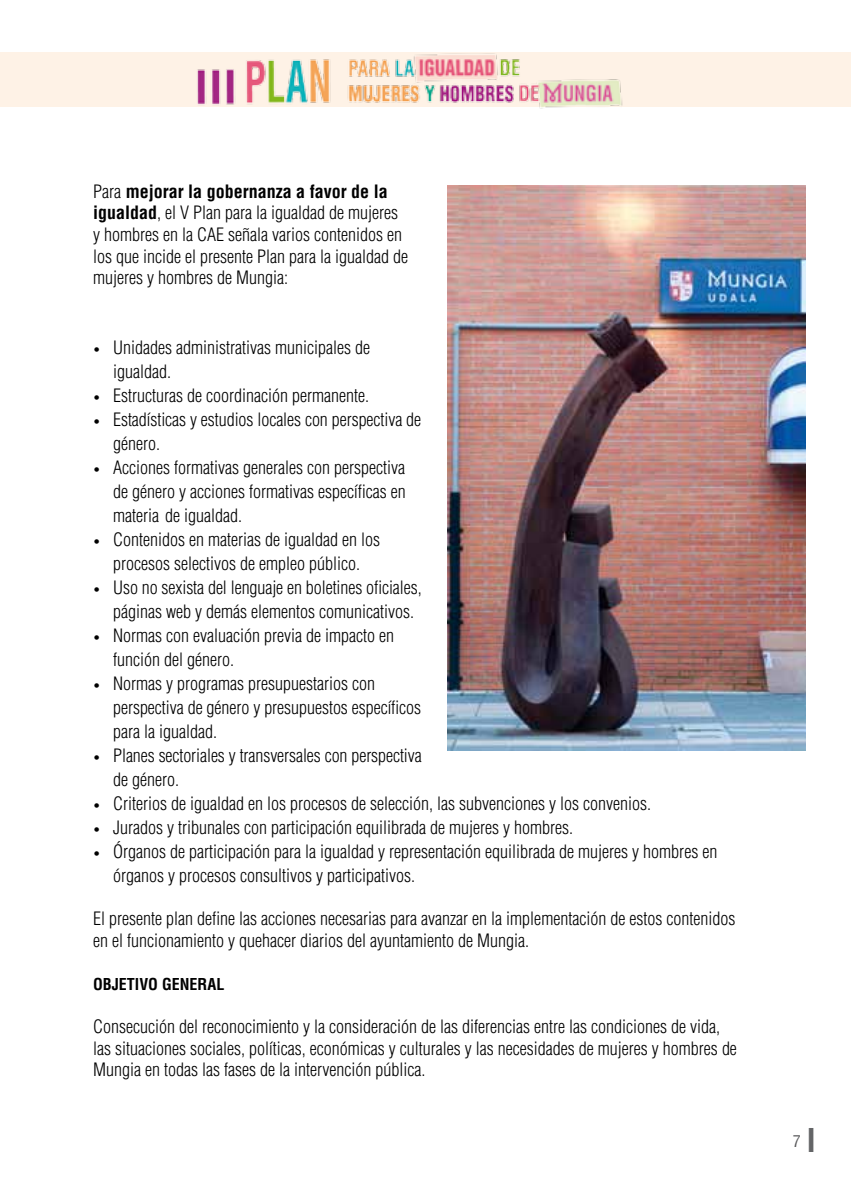
<style>
.page{position:relative;width:851px;height:1191px;background:#fff}
.page>*{position:absolute;margin:0;border:0;box-sizing:border-box;transform-origin:0 0}
.t1{font:700 condensed 32px "Helvetica LT Std";color:#646567}
.t2{font:300 condensed 18px/24px "Helvetica LT Std";color:#000}
.t3{font:700 condensed 16px "Helvetica LT Std";color:#000}
.s1{font-weight:700}
.s2{font-size:12px}
.s3{font-weight:400;font-size:16px;color:#58585a}
</style>
<div class="page">
<img style="left:0;top:52px;width:848px;height:57px">
<img style="left:447px;top:186px;width:358px;height:564px">
<p class="t2" style="left:93px;top:180px;width:316px;line-height:21.6px">Para <span class="s1">mejorar la gobernanza a favor de la igualdad</span>, el V Plan para la igualdad de mujeres y hombres en la CAE señala varios contenidos en los que incide el presente Plan para la igualdad de mujeres y hombres de Mungia:</p>
<p class="t2" style="left:113px;top:335px;width:258px;text-indent:-20px"><span class="s2">•</span> Unidades administrativas municipales de igualdad.</p>
<p class="t2" style="left:93px;top:383px;width:277px"><span class="s2">•</span> Estructuras de coordinación permanente.</p>
<p class="t2" style="left:113px;top:407px;width:309px;text-indent:-20px"><span class="s2">•</span> Estadísticas y estudios locales con perspectiva de género.</p>
<p class="t2" style="left:113px;top:455px;width:294px;text-align:justify;text-indent:-20px"><span class="s2">•</span> Acciones formativas generales con perspectiva de género y acciones formativas específicas en materia de igualdad.</p>
<p class="t2" style="left:93px;top:527px;width:288px;text-align:center"><span class="s2">•</span> Contenidos en materias de igualdad en los procesos selectivos de empleo público.</p>
<p class="t2" style="left:113px;top:575px;width:310px;text-indent:-20px"><span class="s2">•</span> Uso no sexista del lenguaje en boletines oficiales, páginas web y demás elementos comunicativos.</p>
<p class="t2" style="left:113px;top:623px;width:282px;text-indent:-20px"><span class="s2">•</span> Normas con evaluación previa de impacto en función del género.</p>
<p class="t2" style="left:113px;top:671px;width:309px;text-indent:-20px"><span class="s2">•</span> Normas y programas presupuestarios con perspectiva de género y presupuestos específicos para la igualdad.</p>
<p class="t2" style="left:113px;top:743px;width:310px;text-indent:-20px"><span class="s2">•</span> Planes sectoriales y transversales con perspectiva de género.</p>
<p class="t2" style="left:93px;top:791px;width:559px"><span class="s2">•</span> Criterios de igualdad en los procesos de selección, las subvenciones y los convenios.</p>
<p class="t2" style="left:93px;top:815px;width:481px"><span class="s2">•</span> Jurados y tribunales con participación equilibrada de mujeres y hombres.</p>
<p class="t2" style="left:113px;top:839px;width:605px;text-indent:-20px"><span class="s2">•</span> Órganos de participación para la igualdad y representación equilibrada de mujeres y hombres en órganos y procesos consultivos y participativos.</p>
<p class="t2" style="left:93px;top:907px;width:643px;line-height:21.6px">El presente plan define las acciones necesarias para avanzar en la implementación de estos contenidos en el funcionamiento y quehacer diarios del ayuntamiento de Mungia.</p>
<p class="t3" style="left:93px;top:974px;width:133px">OBJETIVO GENERAL</p>
<p class="t2" style="left:93px;top:1015px;width:645px;line-height:21.6px">Consecución del reconocimiento y la consideración de las diferencias entre las condiciones de vida, las situaciones sociales, políticas, económicas y culturales y las necesidades de mujeres y hombres de<br>Mungia en todas las fases de la intervención pública.</p>
<h1 class="t1" style="left:792px;top:1120px;width:24px">I<span class="s3">7</span></h1>
</div>
